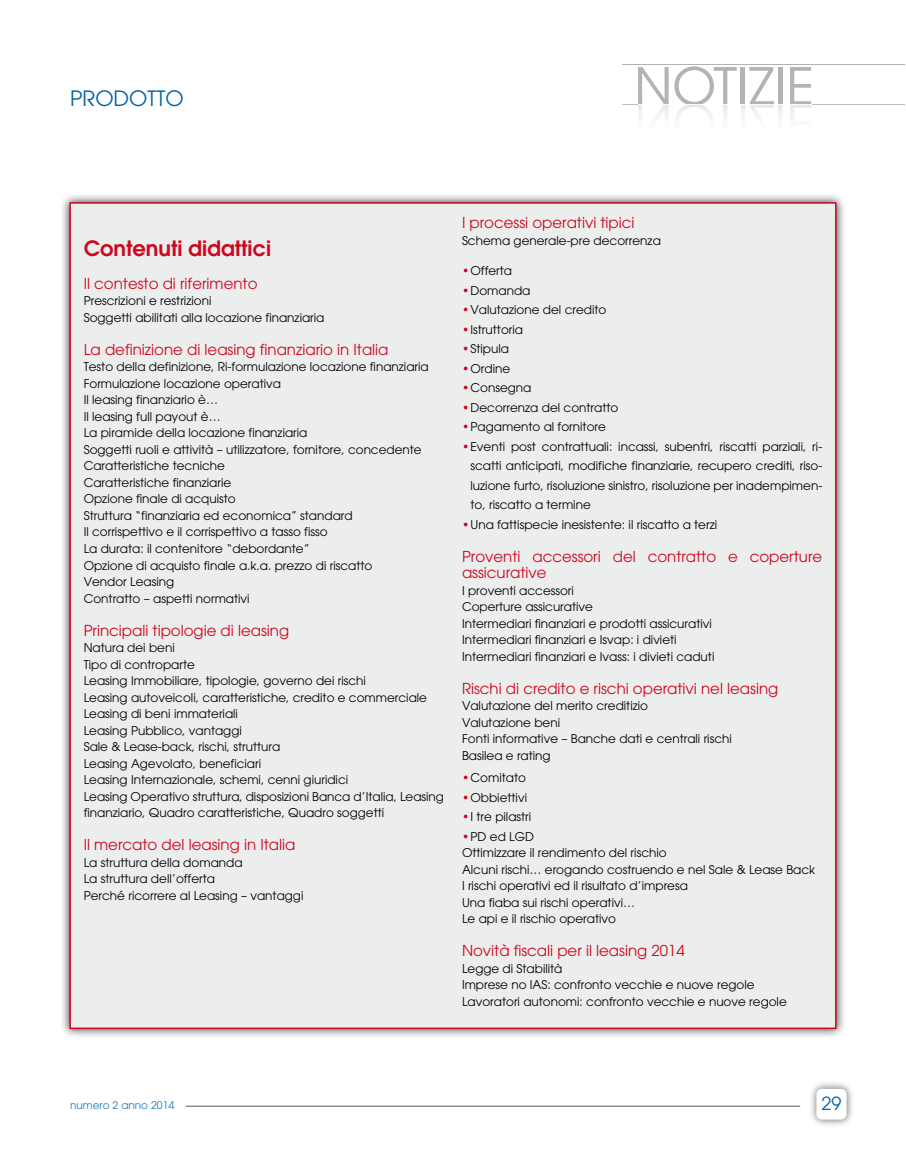
<style>
.page{position:relative;width:906px;height:1170px;background:#fff}
.page>*{position:absolute;margin:0;border:0;box-sizing:border-box;transform-origin:0 0}
.t1{font:51.15px "ITC Avant Garde Std";color:#b1b3b4}
.t2{font:600 21px "Avant Garde";color:#cd071e}
.t3{font:21px "Avant Garde";color:#0062a7}
.t4{font:18px "Avant Garde";color:#0062a7}
.t5{font:15px/16.5px "Avant Garde";color:#cd071e}
.t6{font:12px/16.5px "Avant Garde";color:#000}
.t7{font:10.5px "Avant Garde";color:#1c7bb6}
.s1{color:#cd071e}
</style>
<div class="page">
<hr style="left:186px;top:1105px;width:614px;height:1px;background:#58585a">
<div style="left:808px;top:1080px;width:47px;height:47px;background:#000;opacity:.6"></div>
<div style="left:816px;top:1088px;width:30px;height:31px;background:#fff;border-radius:6px"></div>
<hr style="left:622px;top:64px;width:282px;height:1px;background:#b1b3b4">
<hr style="left:622px;top:104px;width:282px;height:1px;background:#b1b3b4">
<img style="left:638px;top:105px;width:173px;height:12px">
<div style="left:60px;top:192px;width:786px;height:846px;background:#000;opacity:.75"></div>
<div style="left:70px;top:203px;width:766px;height:825px;background:#eceded"></div>
<h2 class="t3" style="left:70px;top:86px;width:115px">PRODOTTO</h2>
<h1 class="t1" style="left:634px;top:55px;width:181px">NOTIZIE</h1>
<h2 class="t2" style="left:84px;top:234px;width:189px">Contenuti didattici</h2>
<p class="t5" style="left:84px;top:275px;width:175px">Il contesto di riferimento</p>
<p class="t6" style="left:84px;top:293px;width:242px">Prescrizioni e restrizioni<br>Soggetti abilitati alla locazione finanziaria</p>
<p class="t5" style="left:84px;top:341px;width:306px">La definizione di leasing finanziario in Italia</p>
<p class="t6" style="left:84px;top:359px;width:346px">Testo della definizione, Ri-formulazione locazione finanziaria Formulazione locazione operativa<br>Il leasing finanziario è…<br>Il leasing full payout è…<br>La piramide della locazione finanziaria<br>Soggetti ruoli e attività – utilizzatore, fornitore, concedente Caratteristiche tecniche<br>Caratteristiche finanziarie<br>Opzione finale di acquisto<br>Struttura “finanziaria ed economica” standard<br>Il corrispettivo e il corrispettivo a tasso fisso<br>La durata: il contenitore “debordante”<br>Opzione di acquisto finale a.k.a. prezzo di riscatto<br>Vendor Leasing<br>Contratto – aspetti normativi</p>
<p class="t5" style="left:84px;top:621px;width:207px">Principali tipologie di leasing</p>
<p class="t6" style="left:84px;top:639px;width:362px">Natura dei beni<br>Tipo di controparte<br>Leasing Immobiliare, tipologie, governo dei rischi<br>Leasing autoveicoli, caratteristiche, credito e commerciale Leasing di beni immateriali<br>Leasing Pubblico, vantaggi<br>Sale &amp; Lease-back, rischi, struttura<br>Leasing Agevolato, beneficiari<br>Leasing Internazionale, schemi, cenni giuridici<br>Leasing Operativo struttura, disposizioni Banca d’Italia, Leasing finanziario, Quadro caratteristiche, Quadro soggetti</p>
<p class="t5" style="left:84px;top:836px;width:213px">Il mercato del leasing in Italia</p>
<p class="t6" style="left:84px;top:854px;width:221px">La struttura della domanda<br>La struttura dell’offerta<br>Perché ricorrere al Leasing – vantaggi</p>
<p class="t5" style="left:462px;top:214px;width:174px">I processi operativi tipici</p>
<p class="t6" style="left:462px;top:232px;width:200px">Schema generale-pre decorrenza</p>
<p class="t6" style="left:462px;top:262px;width:52px"><span class="s1">•</span>Offerta</p>
<p class="t6" style="left:462px;top:282px;width:70px"><span class="s1">•</span>Domanda</p>
<p class="t6" style="left:462px;top:301px;width:146px"><span class="s1">•</span>Valutazione del credito</p>
<p class="t6" style="left:462px;top:321px;width:63px"><span class="s1">•</span>Istruttoria</p>
<p class="t6" style="left:462px;top:340px;width:49px"><span class="s1">•</span>Stipula</p>
<p class="t6" style="left:462px;top:360px;width:50px"><span class="s1">•</span>Ordine</p>
<p class="t6" style="left:462px;top:379px;width:71px"><span class="s1">•</span>Consegna</p>
<p class="t6" style="left:462px;top:399px;width:158px"><span class="s1">•</span>Decorrenza del contratto</p>
<p class="t6" style="left:462px;top:418px;width:145px"><span class="s1">•</span>Pagamento al fornitore</p>
<p class="t6" style="left:470px;top:436px;width:353px;line-height:19.5px;text-align:justify;text-indent:-9px"><span class="s1">•</span>Eventi post contrattuali: incassi, subentri, riscatti parziali, ri&shy;scatti anticipati, modifiche finanziarie, recupero crediti, riso&shy;luzione furto, risoluzione sinistro, risoluzione per inadempimen&shy;to, riscatto a termine</p>
<p class="t6" style="left:462px;top:516px;width:257px"><span class="s1">•</span>Una fattispecie inesistente: il riscatto a terzi</p>
<p class="t5" style="left:462px;top:548px;width:362px">Proventi accessori del contratto e coperture assicurative</p>
<p class="t6" style="left:462px;top:582px;width:254px">I proventi accessori<br>Coperture assicurative<br>Intermediari finanziari e prodotti assicurativi Intermediari finanziari e Isvap: i divieti Intermediari finanziari e Ivass: i divieti caduti</p>
<p class="t5" style="left:462px;top:680px;width:318px">Rischi di credito e rischi operativi nel leasing</p>
<p class="t6" style="left:462px;top:697px;width:271px">Valutazione del merito creditizio<br>Valutazione beni<br>Fonti informative – Banche dati e centrali rischi<br>Basilea e rating</p>
<p class="t6" style="left:462px;top:769px;width:65px"><span class="s1">•</span>Comitato</p>
<p class="t6" style="left:462px;top:789px;width:67px"><span class="s1">•</span>Obbiettivi</p>
<p class="t6" style="left:462px;top:808px;width:71px"><span class="s1">•</span>I tre pilastri</p>
<p class="t6" style="left:462px;top:828px;width:355px"><span class="s1">•</span>PD ed LGD<br>Ottimizzare il rendimento del rischio<br>Alcuni rischi… erogando costruendo e nel Sale &amp; Lease Back I rischi operativi ed il risultato d’impresa<br>Una fiaba sui rischi operativi…<br>Le api e il rischio operativo</p>
<p class="t5" style="left:462px;top:942px;width:224px">Novità fiscali per il leasing 2014</p>
<p class="t6" style="left:462px;top:960px;width:326px">Legge di Stabilità<br>Imprese no IAS: confronto vecchie e nuove regole<br>Lavoratori autonomi: confronto vecchie e nuove regole</p>
<p class="t7" style="left:70px;top:1098px;width:106px">numero 2 anno 2014</p>
<h3 class="t4" style="left:821px;top:1092px;width:21px">29</h3>
</div>
